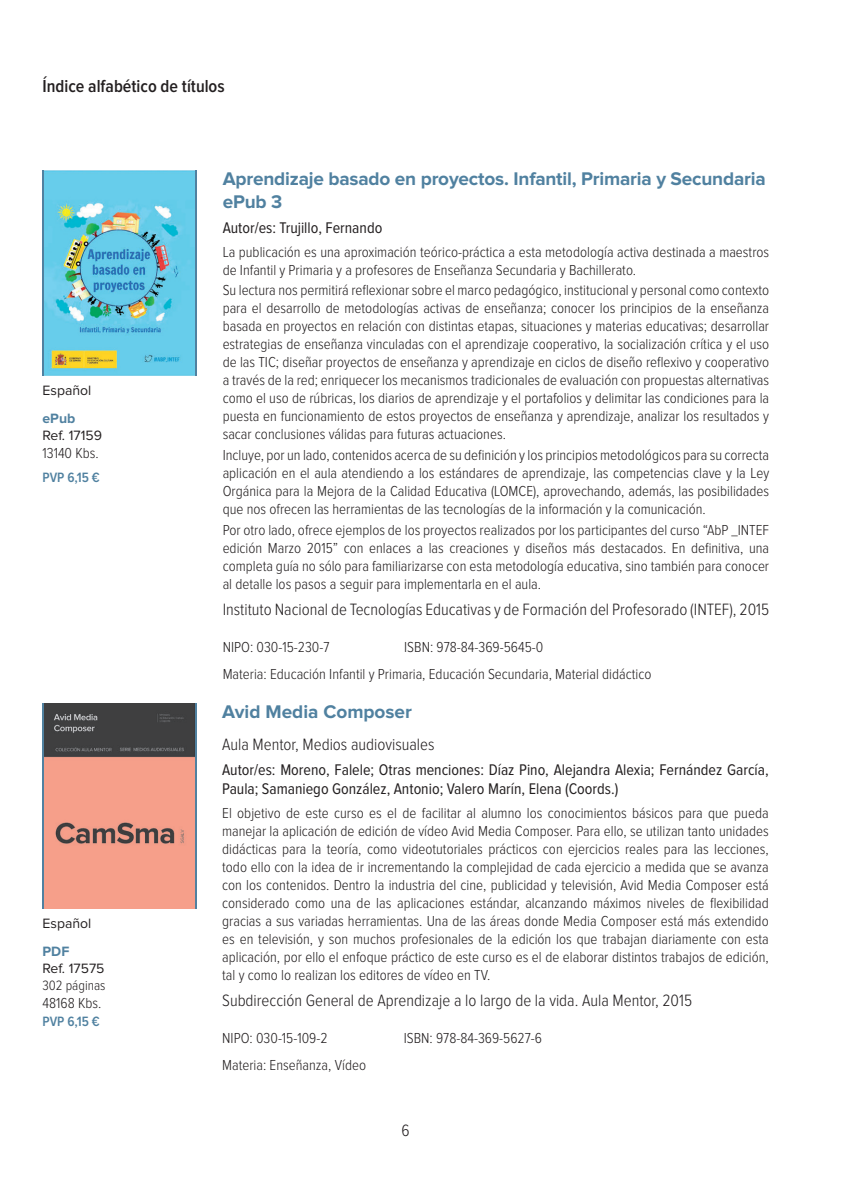
<style>
.page{position:relative;width:851px;height:1191px;background:#fff}
.page>*{position:absolute;margin:0;border:0;box-sizing:border-box;transform-origin:0 0}
._01-TÍTULO{font:700 19px "Proxima Nova";letter-spacing:-.01em;color:#5081a0}
.t1{font:600 18px "Proxima Nova Cond";color:#231f20}
._04-EDITOR{font:300 17px "Proxima Nova Cond";color:#231f20}
._08_Colección_y_seri{font:300 17px "Proxima Nova Cond";color:#231f20}
._02-AUTOR{font:16px/19.2px "Proxima Nova Cond";color:#231f20}
._03-RESUMEN{font:300 15px/18px "Proxima Nova Cond";color:#231f20;text-align:justify}
._05_MATERIA{font:300 15px "Proxima Nova Cond";color:#231f20}
._05-NIPO{font:300 15px "Proxima Nova Cond";color:#231f20}
._06_REFERENCIA{font:14px "Proxima Nova";color:#231f20}
._07_PRECIO{font:600 14px "Proxima Nova Cond";color:#5081a0}
._06_IDIOMA{font:14px "Proxima Nova";color:#231f20}
._05_MATERIA-2{font:300 14px "Proxima Nova Cond";color:#231f20}
._06_SOPORTE{font:700 14px "Proxima Nova";color:#5081a0}
</style>
<div class="page">
<img style="left:44px;top:170px;width:151px;height:205px">
<img style="left:44px;top:703px;width:151px;height:205px">
<p class="t1" style="left:43px;top:78px;width:184px">Índice alfabético de títulos</p>
<p class="_06_IDIOMA" style="left:43px;top:384px;width:50px">Español</p>
<p class="_06_SOPORTE" style="left:43px;top:412px;width:34px">ePub</p>
<p class="_06_REFERENCIA" style="left:43px;top:429px;width:61px">Ref. 17159</p>
<p class="_03-RESUMEN" style="left:43px;top:445px;width:58px">13140 Kbs.</p>
<p class="_07_PRECIO" style="left:43px;top:471px;width:59px">PVP 6,15 €</p>
<p class="_06_IDIOMA" style="left:43px;top:917px;width:50px">Español</p>
<p class="_06_SOPORTE" style="left:43px;top:945px;width:28px">PDF</p>
<p class="_06_REFERENCIA" style="left:43px;top:962px;width:63px">Ref. 17575</p>
<p class="_05_MATERIA-2" style="left:43px;top:978px;width:64px">302 páginas</p>
<p class="_05_MATERIA" style="left:43px;top:996px;width:60px">48168 Kbs.</p>
<p class="_07_PRECIO" style="left:43px;top:1014px;width:59px">PVP 6,15 €</p>
<p class="_01-TÍTULO" style="left:223px;top:170px;width:544px">Aprendizaje basado en proyectos. Infantil, Primaria y Secundaria</p>
<p class="_01-TÍTULO" style="left:223px;top:193px;width:61px">ePub 3</p>
<p class="_02-AUTOR" style="left:223px;top:219px;width:161px">Autor/es: Trujillo, Fernando</p>
<p class="_03-RESUMEN" style="left:223px;top:243px;width:548px">La publicación es una aproximación teórico-práctica a esta metodología activa destinada a maestros de Infantil y Primaria y a profesores de Enseñanza Secundaria y Bachillerato.</p>
<p class="_03-RESUMEN" style="left:223px;top:282px;width:548px">Su lectura nos permitirá reflexionar sobre el marco pedagógico, institucional y personal como contexto para el desarrollo de metodologías activas de enseñanza; conocer los principios de la enseñanza basada en proyectos en relación con distintas etapas, situaciones y materias educativas; desarrollar estrategias de enseñanza vinculadas con el aprendizaje cooperativo, la socialización crítica y el uso de las TIC; diseñar proyectos de enseñanza y aprendizaje en ciclos de diseño reflexivo y cooperativo a través de la red; enriquecer los mecanismos tradicionales de evaluación con propuestas alternativas como el uso de rúbricas, los diarios de aprendizaje y el portafolios y delimitar las condiciones para la puesta en funcionamiento de estos proyectos de enseñanza y aprendizaje, analizar los resultados y sacar conclusiones válidas para futuras actuaciones.</p>
<p class="_03-RESUMEN" style="left:223px;top:447px;width:548px">Incluye, por un lado, contenidos acerca de su definición y los principios metodológicos para su correcta aplicación en el aula atendiendo a los estándares de aprendizaje, las competencias clave y la Ley Orgánica para la Mejora de la Calidad Educativa (LOMCE), aprovechando, además, las posibilidades que nos ofrecen las herramientas de las tecnologías de la información y la comunicación.</p>
<p class="_03-RESUMEN" style="left:223px;top:522px;width:548px">Por otro lado, ofrece ejemplos de los proyectos realizados por los participantes del curso “AbP _INTEF edición Marzo 2015” con enlaces a las creaciones y diseños más destacados. En definitiva, una completa guía no sólo para familiarizarse con esta metodología educativa, sino también para conocer al detalle los pasos a seguir para implementarla en el aula.</p>
<p class="_04-EDITOR" style="left:223px;top:602px;width:548px">Instituto Nacional de Tecnologías Educativas y de Formación del Profesorado (INTEF), 2015</p>
<p class="_05-NIPO" style="left:223px;top:640px;width:108px">NIPO: 030-15-230-7</p>
<p class="_05-NIPO" style="left:404px;top:640px;width:141px">ISBN: 978-84-369-5645-0</p>
<p class="_05_MATERIA" style="left:223px;top:667px;width:430px">Materia: Educación Infantil y Primaria, Educación Secundaria, Material didáctico</p>
<p class="_01-TÍTULO" style="left:222px;top:703px;width:191px">Avid Media Composer</p>
<p class="_08_Colección_y_seri" style="left:222px;top:736px;width:214px">Aula Mentor, Medios audiovisuales</p>
<p class="_02-AUTOR" style="left:222px;top:760px;width:548px">Autor/es: Moreno, Falele; Otras menciones: Díaz Pino, Alejandra Alexia; Fernández García,<br>Paula; Samaniego González, Antonio; Valero Marín, Elena (Coords.)</p>
<p class="_03-RESUMEN" style="left:222px;top:804px;width:548px">El objetivo de este curso es el de facilitar al alumno los conocimientos básicos para que pueda manejar la aplicación de edición de vídeo Avid Media Composer. Para ello, se utilizan tanto unidades didácticas para la teoría, como videotutoriales prácticos con ejercicios reales para las lecciones, todo ello con la idea de ir incrementando la complejidad de cada ejercicio a medida que se avanza con los contenidos. Dentro la industria del cine, publicidad y televisión, Avid Media Composer está considerado como una de las aplicaciones estándar, alcanzando máximos niveles de flexibilidad gracias a sus variadas herramientas. Una de las áreas donde Media Composer está más extendido es en televisión, y son muchos profesionales de la edición los que trabajan diariamente con esta aplicación, por ello el enfoque práctico de este curso es el de elaborar distintos trabajos de edición, tal y como lo realizan los editores de vídeo en TV.</p>
<p class="_04-EDITOR" style="left:222px;top:992px;width:471px">Subdirección General de Aprendizaje a lo largo de la vida. Aula Mentor, 2015</p>
<p class="_05-NIPO" style="left:222px;top:1031px;width:107px">NIPO: 030-15-109-2</p>
<p class="_05-NIPO" style="left:403px;top:1031px;width:140px">ISBN: 978-84-369-5627-6</p>
<p class="_05_MATERIA" style="left:222px;top:1058px;width:145px">Materia: Enseñanza, Vídeo</p>
<p class="_04-EDITOR" style="left:401px;top:1122px;width:10px">6</p>
</div>
